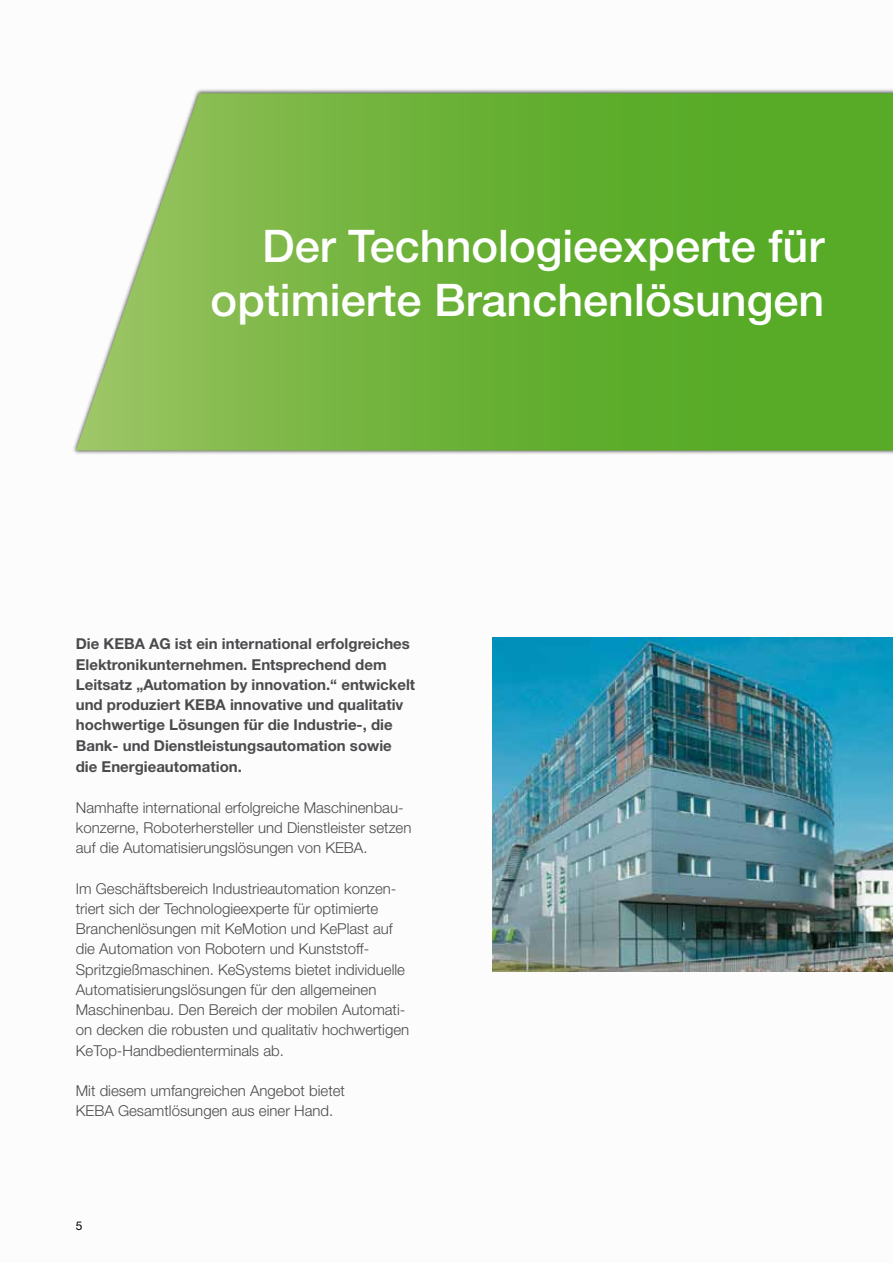
<style>
.page{position:relative;width:893px;height:1263px;background:#fff}
.page>*{position:absolute;margin:0;border:0;box-sizing:border-box;transform-origin:0 0}
.t1{font:500 45px/54px "Helvetica Neue";color:#fff;text-align:right}
.t2{font:300 15px/20.2px "Helvetica Neue";color:#4b4b4d}
.t3{font:700 15px/20.2px "Helvetica Neue";color:#4b4b4d}
.t4{font:12px "Helvetica Neue";color:#000}
</style>
<div class="page">
<img style="left:493px;top:638px;width:400px;height:333px">
<div style="left:72px;top:89px;width:821px;height:366px;background:#000;opacity:.75"></div>
<svg style="left:76px;top:93px;width:817px;height:357px;background:#75b646"></svg>
<h1 class="t1" style="left:211px;top:219px;width:615px">Der Technologieexperte für optimierte Branchenlösungen</h1>
<p class="t3" style="left:76px;top:633px;width:341px">Die KEBA AG ist ein international erfolgreiches Elektronikunternehmen. Entsprechend dem Leitsatz „Automation by innovation.“ entwickelt und produziert KEBA innovative und qualitativ hochwertige Lösungen für die Industrie-, die Bank- und Dienstleistungsautomation sowie</p>
<p class="t3" style="left:76px;top:756px;width:168px">die Energieautomation.</p>
<p class="t2" style="left:76px;top:797px;width:337px">Namhafte international erfolgreiche Maschinenbau&shy;konzerne, Roboterhersteller und Dienstleister setzen auf die Automatisierungslösungen von KEBA.</p>
<p class="t2" style="left:76px;top:878px;width:335px">Im Geschäftsbereich Industrieautomation konzen&shy;triert sich der Technologieexperte für optimierte Branchenlösungen mit KeMotion und KePlast auf die Automation von Robotern und Kunststoff-Spritzgießmaschinen. KeSystems bietet individuelle Automatisierungslösungen für den allgemeinen Maschinenbau. Den Bereich der mobilen Automati&shy;on decken die robusten und qualitativ hochwertigen KeTop-Handbedienterminals ab.</p>
<p class="t2" style="left:76px;top:1080px;width:271px">Mit diesem umfangreichen Angebot bietet<br>KEBA Gesamtlösungen aus einer Hand.</p>
<p class="t4" style="left:76px;top:1218px;width:8px">5</p>
</div>
